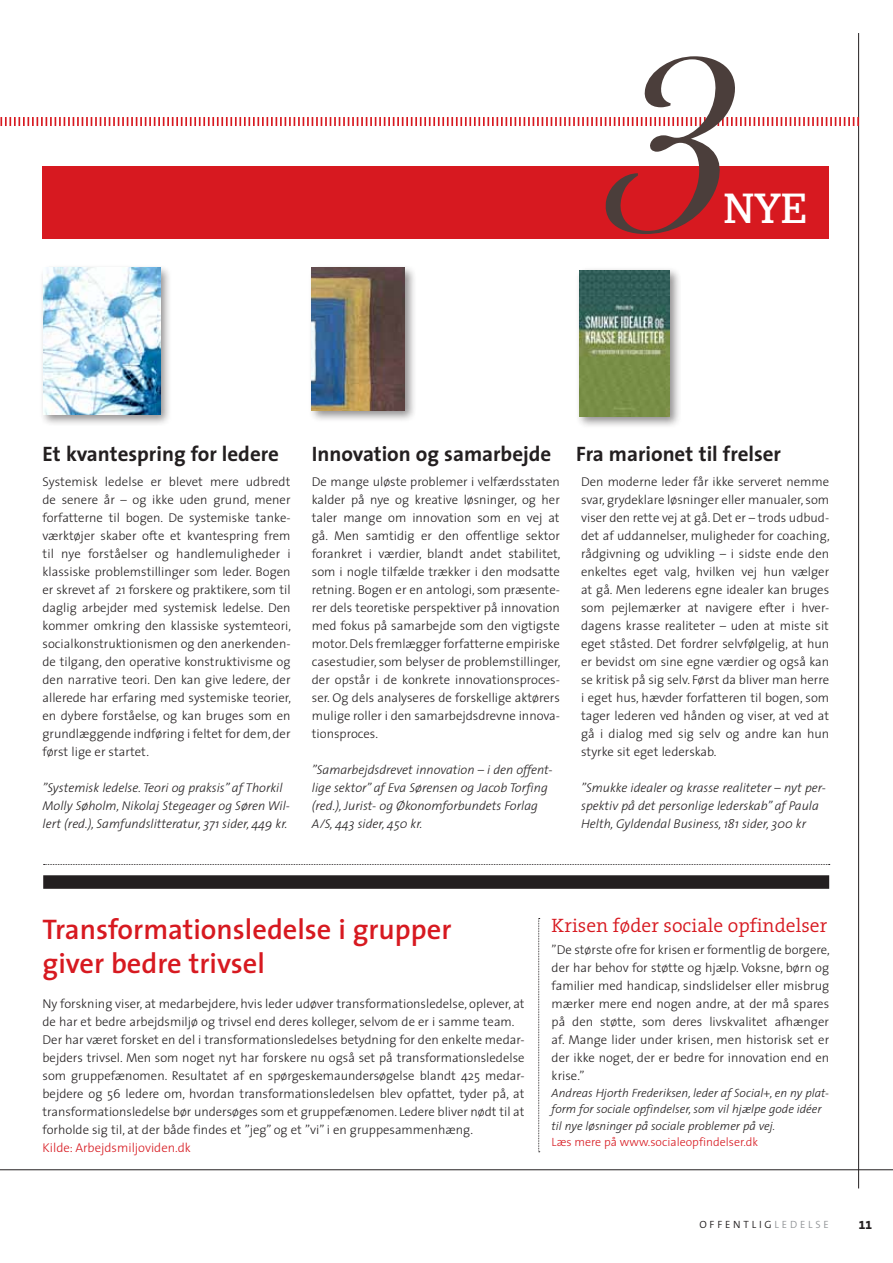
<style>
.page{position:relative;width:893px;height:1263px;background:#fff}
.page>*{position:absolute;margin:0;border:0;box-sizing:border-box;transform-origin:0 0}
.t1{font:42px "Stag";color:#fff}
.t2{font:600 28.5px/34.5px "The Sans";color:#d71920}
.t3{font:700 21px "The Sans";color:#231f20}
.t4{font:300 19.5px "The Serif";color:#d71920}
.t5{font:300 12.75px/18px "The Sans";color:#231f20;text-align:justify}
.t6{font:italic 300 12.75px/18px "The Sans";color:#231f20}
.t7{font:300 12.75px "The Sans";color:#d71920}
.t8{font:italic 300 12px/16.5px "The Sans";color:#231f20}
.t9{font:300 12px "The Sans";color:#d71920}
.t10{font:12px "The Sans Extra Bold Expert";color:#231f20}
.t11{font:300 10.5px "The Sans";letter-spacing:.27em;color:#231f20}
.s1{color:#939598}
</style>
<div class="page">
<hr style="left:858px;top:33px;width:1px;height:1155px;background:#231f20">
<div style="left:43px;top:166px;width:786px;height:72px;background:#d71920"></div>
<div style="left:39px;top:264px;width:134px;height:162px;background:#231f20;opacity:.5"></div>
<img style="left:43px;top:268px;width:117px;height:146px">
<div style="left:308px;top:264px;width:109px;height:159px;background:#231f20;opacity:.5"></div>
<img style="left:312px;top:268px;width:93px;height:142px">
<div style="left:576px;top:266px;width:106px;height:163px;background:#231f20;opacity:.5"></div>
<img style="left:580px;top:270px;width:89px;height:147px">
<hr style="left:0;top:1169px;width:893px;height:1px;background:#231f20">
<div style="left:43px;top:875px;width:786px;height:14px;background:#231f20"></div>
<svg style="left:44px;top:864px;width:786px;height:1px"></svg>
<svg style="left:538px;top:918px;width:2px;height:234px"></svg>
<svg style="left:0;top:56px;width:860px;height:178px"></svg>
<h1 class="t1" style="left:724px;top:184px;width:84px">NYE</h1>
<h3 class="t3" style="left:43px;top:436px;width:238px">Et kvantespring for ledere</h3>
<h3 class="t3" style="left:312px;top:436px;width:471px">Innovation og samarbejde Fra marionet til frelser</h3>
<p class="t5" style="left:43px;top:472px;width:250px">Systemisk ledelse er blevet mere udbredt de senere år – og ikke uden grund, mener forfatterne til bogen. De systemiske tanke&shy;værktøjer skaber ofte et kvantespring frem til nye forståelser og handlemuligheder i klassiske problemstillinger som leder. Bogen er skrevet af 21 forskere og praktikere, som til daglig arbejder med systemisk ledelse. Den kommer omkring den klassiske systemteori, socialkonstruktionismen og den anerkenden&shy;de tilgang, den operative konstruktivisme og den narrative teori. Den kan give ledere, der allerede har erfaring med systemiske teorier, en dybere forståelse, og kan bruges som en grundlæggende indføring i feltet for dem, der først lige er startet.</p>
<p class="t6" style="left:43px;top:778px;width:249px">”Systemisk ledelse. Teori og praksis” af Thorkil<br>Molly Søholm, Nikolaj Stegeager og Søren Wil&shy;lert (red.), Samfundslitteratur, 371 sider, 449 kr.</p>
<p class="t5" style="left:581px;top:472px;width:250px">Den moderne leder får ikke serveret nemme svar, grydeklare løsninger eller manualer, som viser den rette vej at gå. Det er – trods udbud&shy;det af uddannelser, muligheder for coaching, rådgivning og udvikling – i sidste ende den enkeltes eget valg, hvilken vej hun vælger at gå. Men lederens egne idealer kan bruges som pejlemærker at navigere efter i hver&shy;dagens krasse realiteter – uden at miste sit eget ståsted. Det fordrer selvfølgelig, at hun er bevidst om sine egne værdier og også kan se kritisk på sig selv. Først da bliver man herre i eget hus, hævder forfatteren til bogen, som tager lederen ved hånden og viser, at ved at gå i dialog med sig selv og andre kan hun styrke sit eget lederskab.</p>
<p class="t6" style="left:581px;top:778px;width:246px">”Smukke idealer og krasse realiteter – nyt per&shy;spektiv på det personlige lederskab” af Paula<br>Helth, Gyldendal Business, 181 sider, 300 kr</p>
<p class="t5" style="left:312px;top:472px;width:250px">De mange uløste problemer i velfærdsstaten kalder på nye og kreative løsninger, og her taler mange om innovation som en vej at gå. Men samtidig er den offentlige sektor forankret i værdier, blandt andet stabilitet, som i nogle tilfælde trækker i den modsatte retning. Bogen er en antologi, som præsente&shy;rer dels teoretiske perspektiver på innovation med fokus på samarbejde som den vigtigste motor. Dels fremlægger forfatterne empiriske casestudier, som belyser de problemstillinger, der opstår i de konkrete innovationsproces&shy;ser. Og dels analyseres de forskellige aktørers mulige roller i den samarbejdsdrevne innova&shy;tionsproces.</p>
<p class="t6" style="left:312px;top:760px;width:242px">”Samarbejdsdrevet innovation – i den offent&shy;lige sektor” af Eva Sørensen og Jacob Torfing (red.), Jurist- og Økonomforbundets Forlag A/S, 443 sider, 450 kr.</p>
<h2 class="t2" style="left:43px;top:911px;width:410px">Transformationsledelse i grupper giver bedre trivsel</h2>
<p class="t5" style="left:43px;top:994px;width:484px;text-align:left">Ny forskning viser, at medarbejdere, hvis leder udøver transformationsledelse, oplever, at de har et bedre arbejdsmiljø og trivsel end deres kolleger, selvom de er i samme team.<br>Der har været forsket en del i transformationsledelses betydning for den enkelte medar&shy;bejders trivsel. Men som noget nyt har forskere nu også set på transformationsledelse som gruppefænomen. Resultatet af en spørgeskemaundersøgelse blandt 425 medar&shy;bejdere og 56 ledere om, hvordan transformationsledelsen blev opfattet, tyder på, at transformationsledelse bør undersøges som et gruppefænomen. Ledere bliver nødt til at forholde sig til, at der både findes et ”jeg” og et ”vi” i en gruppesammenhæng.</p>
<p class="t7" style="left:43px;top:1137px;width:150px">Kilde: Arbejdsmiljoviden.dk</p>
<h3 class="t4" style="left:552px;top:910px;width:277px">Krisen føder sociale opfindelser</h3>
<p class="t5" style="left:552px;top:940px;width:280px">”De største ofre for krisen er formentlig de borgere, der har behov for støtte og hjælp. Voksne, børn og familier med handicap, sindslidelser eller misbrug mærker mere end nogen andre, at der må spares på den støtte, som deres livskvalitet afhænger af. Mange lider under krisen, men historisk set er der ikke noget, der er bedre for innovation end en krise.”</p>
<p class="t8" style="left:552px;top:1084px;width:279px">Andreas Hjorth Frederiksen, leder af Social+, en ny plat&shy;form for sociale opfindelser, som vil hjælpe gode idéer til nye løsninger på sociale problemer på vej.</p>
<p class="t9" style="left:552px;top:1132px;width:208px">Læs mere på www.socialeopfindelser.dk</p>
<p class="t11" style="left:699px;top:1216px;width:131px">OFFENTLIG<span class="s1">LEDELSE</span></p>
<p class="t10" style="left:859px;top:1215px;width:15px">11</p>
</div>
